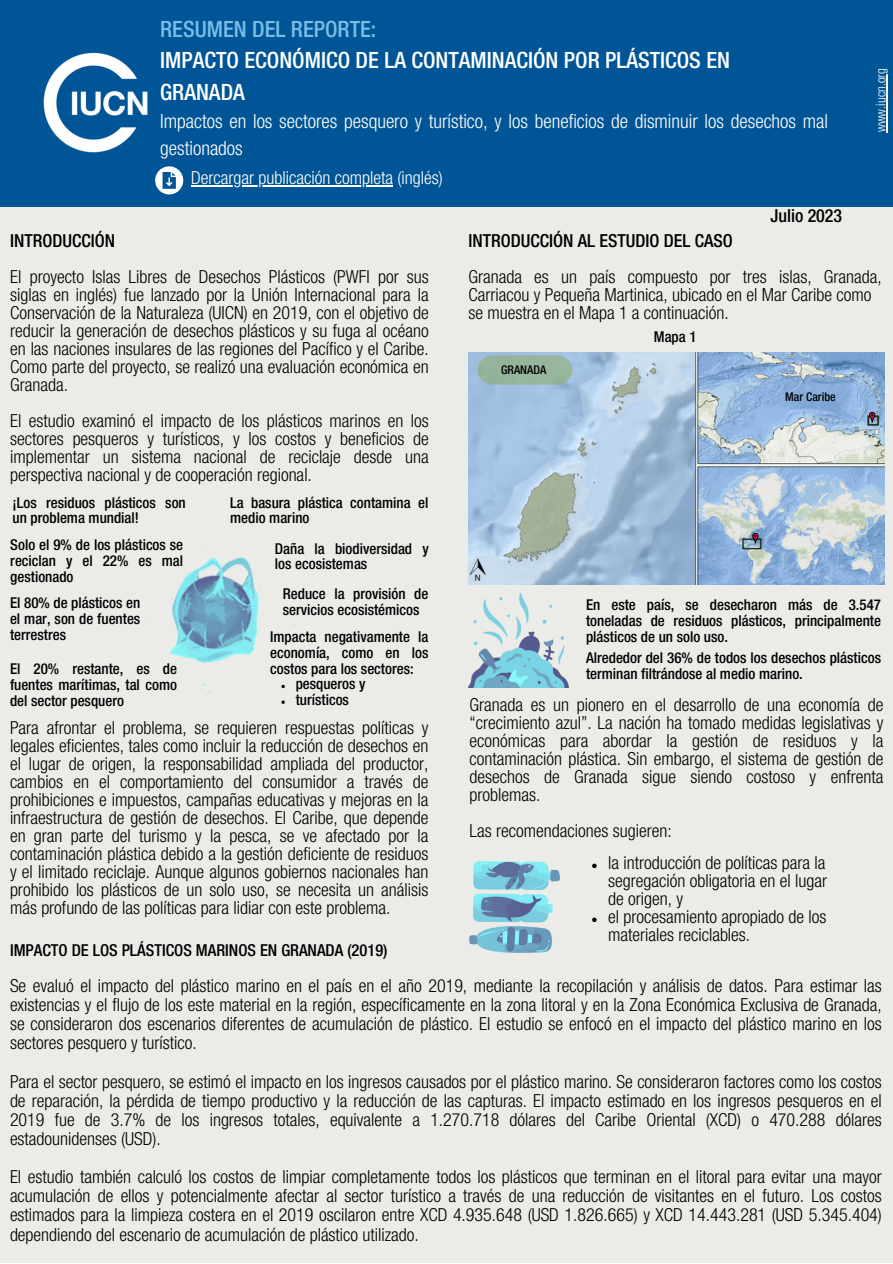
<style>
.page{position:relative;width:893px;height:1264px;background:#fff}
.page>*{position:absolute;margin:0;border:0;box-sizing:border-box;transform-origin:0 0}
.t1{font:500 condensed 22.5px "Helvetica Neue LT Std";color:#fff}
.t2{font:500 condensed 22.5px "Helvetica Neue LT Std";color:#78bde8}
.t3{font:300 condensed 19.5px/27px "Helvetica Neue LT Std";color:#fff}
.t4{font:300 condensed 18px/18px "Helvetica Neue LT Std";color:#000;text-align:justify}
.t5{font:500 condensed 18px "Helvetica Neue LT Std";color:#000}
.t6{font:300 condensed 18px "Helvetica Neue LT Std";color:#fff}
.t7{font:500 condensed 16.5px "Helvetica Neue LT Std";color:#000}
.t8{font:500 condensed 15px/15.8px "Helvetica Neue LT Std";color:#000;text-align:justify}
.t9{font:300 condensed 13.05px "Helvetica Neue LT Std";color:#fff}
.t10{font:500 condensed 12px "Helvetica Neue LT Std";color:#000}
</style>
<div class="page">
<div style="left:0;top:0;width:892px;height:1262px;background:#ebece8"></div>
<div style="left:0;top:0;width:892px;height:206px;background:#005596"></div>
<img style="left:43px;top:52px;width:105px;height:101px">
<img style="left:149px;top:546px;width:146px;height:146px">
<img style="left:468px;top:593px;width:100px;height:94px">
<svg style="left:155px;top:166px;width:28px;height:28px"></svg>
<hr style="left:886px;top:68px;width:1px;height:64px;background:#fff">
<svg style="left:281px;top:684px;width:4px;height:4px"></svg>
<svg style="left:281px;top:700px;width:4px;height:4px"></svg>
<hr style="left:191px;top:185px;width:202px;height:1px;background:#fff">
<img style="left:468px;top:352px;width:416px;height:232px">
<svg style="left:752px;top:533px;width:11px;height:10px"></svg>
<svg style="left:869px;top:412px;width:11px;height:10px"></svg>
<img style="left:469px;top:861px;width:90px;height:91px">
<svg style="left:592px;top:863px;width:4px;height:5px"></svg>
<svg style="left:592px;top:917px;width:4px;height:5px"></svg>
<p class="t2" style="left:160px;top:21px;width:217px">RESUMEN DEL REPORTE:</p>
<p class="t1" style="left:160px;top:52px;width:571px">IMPACTO ECONÓMICO DE LA CONTAMINACIÓN POR PLÁSTICOS EN</p>
<p class="t1" style="left:160px;top:84px;width:86px">GRANADA</p>
<p class="t3" style="left:160px;top:110px;width:669px">Impactos en los sectores pesquero y turístico, y los beneficios de disminuir los desechos mal gestionados</p>
<p class="t6" style="left:191px;top:171px;width:253px">Dercargar publicación completa (inglés)</p>
<p class="t5" style="left:770px;top:209px;width:73px">Julio 2023</p>
<p class="t9" style="left:876px;top:132px;width:66px;rotate:-90deg">www.iucn.org</p>
<p class="t5" style="left:10px;top:234px;width:106px">INTRODUCCIÓN</p>
<p class="t4" style="left:10px;top:270px;width:420px">El proyecto Islas Libres de Desechos Plásticos (PWFI por sus siglas en inglés) fue lanzado por la Unión Internacional para la Conservación de la Naturaleza (UICN) en 2019, con el objetivo de reducir la generación de desechos plásticos y su fuga al océano en las naciones insulares de las regiones del Pacífico y el Caribe.<br>Como parte del proyecto, se realizó una evaluación económica en Granada.</p>
<p class="t4" style="left:10px;top:414px;width:420px">El estudio examinó el impacto de los plásticos marinos en los sectores pesqueros y turísticos, y los costos y beneficios de implementar un sistema nacional de reciclaje desde una perspectiva nacional y de cooperación regional.</p>
<p class="t5" style="left:468px;top:234px;width:266px">INTRODUCCIÓN AL ESTUDIO DEL CASO</p>
<p class="t4" style="left:468px;top:270px;width:415px">Granada es un país compuesto por tres islas, Granada,<br>Carriacou y Pequeña Martinica, ubicado en el Mar Caribe como</p>
<p class="t4" style="left:468px;top:306px;width:262px">se muestra en el Mapa 1 a continuación.</p>
<p class="t10" style="left:501px;top:365px;width:47px">GRANADA</p>
<p class="t8" style="left:653px;top:330px;width:44px">Mapa 1</p>
<p class="t10" style="left:785px;top:392px;width:52px">Mar Caribe</p>
<p class="t8" style="left:13px;top:498px;width:175px;line-height:14.5px">¡Los residuos plásticos son un problema mundial!</p>
<p class="t8" style="left:230px;top:498px;width:200px;line-height:14.5px">La basura plástica contamina el medio marino</p>
<p class="t8" style="left:275px;top:542px;width:155px">Daña la biodiversidad y los ecosistemas</p>
<p class="t8" style="left:283px;top:588px;width:147px">Reduce la provisión de servicios ecosistémicos</p>
<p class="t8" style="left:10px;top:539px;width:174px">Solo el 9% de los plásticos se reciclan y el 22% es mal gestionado</p>
<p class="t8" style="left:10px;top:597px;width:132px">El 80% de plásticos en el mar, son de fuentes terrestres</p>
<p class="t8" style="left:586px;top:599px;width:296px">En este país, se desecharon más de 3.547 toneladas de residuos plásticos, principalmente plásticos de un solo uso.</p>
<p class="t8" style="left:270px;top:631px;width:160px">Impacta negativamente la economía, como en los costos para los sectores:</p>
<p class="t8" style="left:586px;top:651px;width:296px">Alrededor del 36% de todos los desechos plásticos terminan filtrándose al medio marino.</p>
<p class="t8" style="left:10px;top:663px;width:168px">El 20% restante, es de fuentes marítimas, tal como del sector pesquero</p>
<p class="t8" style="left:296px;top:678px;width:71px">pesqueros y</p>
<p class="t8" style="left:296px;top:694px;width:55px">turísticos</p>
<p class="t4" style="left:469px;top:698px;width:415px">Granada es un pionero en el desarrollo de una economía de “crecimiento azul”. La nación ha tomado medidas legislativas y económicas para abordar la gestión de residuos y la contaminación plástica. Sin embargo, el sistema de gestión de desechos de Granada sigue siendo costoso y enfrenta problemas.</p>
<p class="t4" style="left:469px;top:824px;width:204px">Las recomendaciones sugieren:</p>
<p class="t4" style="left:10px;top:721px;width:420px">Para afrontar el problema, se requieren respuestas políticas y legales eficientes, tales como incluir la reducción de desechos en el lugar de origen, la responsabilidad ampliada del productor, cambios en el comportamiento del consumidor a través de prohibiciones e impuestos, campañas educativas y mejoras en la infraestructura de gestión de desechos. El Caribe, que depende en gran parte del turismo y la pesca, se ve afectado por la contaminación plástica debido a la gestión deficiente de residuos y el limitado reciclaje. Aunque algunos gobiernos nacionales han prohibido los plásticos de un solo uso, se necesita un análisis más profundo de las políticas para lidiar con este problema.</p>
<p class="t4" style="left:608px;top:856px;width:220px">la introducción de políticas para la segregación obligatoria en el lugar de origen, y</p>
<p class="t4" style="left:608px;top:910px;width:220px">el procesamiento apropiado de los materiales reciclables.</p>
<p class="t7" style="left:10px;top:944px;width:379px">IMPACTO DE LOS PLÁSTICOS MARINOS EN GRANADA (2019)</p>
<p class="t4" style="left:10px;top:978px;width:873px;line-height:19px">Se evaluó el impacto del plástico marino en el país en el año 2019, mediante la recopilación y análisis de datos. Para estimar las existencias y el flujo de los este material en la región, específicamente en la zona litoral y en la Zona Económica Exclusiva de Granada, se consideraron dos escenarios diferentes de acumulación de plástico. El estudio se enfocó en el impacto del plástico marino en los sectores pesquero y turístico.</p>
<p class="t4" style="left:10px;top:1074px;width:873px;line-height:19px">Para el sector pesquero, se estimó el impacto en los ingresos causados por el plástico marino. Se consideraron factores como los costos de reparación, la pérdida de tiempo productivo y la reducción de las capturas. El impacto estimado en los ingresos pesqueros en el 2019 fue de 3.7% de los ingresos totales, equivalente a 1.270.718 dólares del Caribe Oriental (XCD) o 470.288 dólares estadounidenses (USD).</p>
<p class="t4" style="left:10px;top:1169px;width:873px;line-height:19px">El estudio también calculó los costos de limpiar completamente todos los plásticos que terminan en el litoral para evitar una mayor acumulación de ellos y potencialmente afectar al sector turístico a través de una reducción de visitantes en el futuro. Los costos estimados para la limpieza costera en el 2019 oscilaron entre XCD 4.935.648 (USD 1.826.665) y XCD 14.443.281 (USD 5.345.404) dependiendo del escenario de acumulación de plástico utilizado.</p>
</div>
